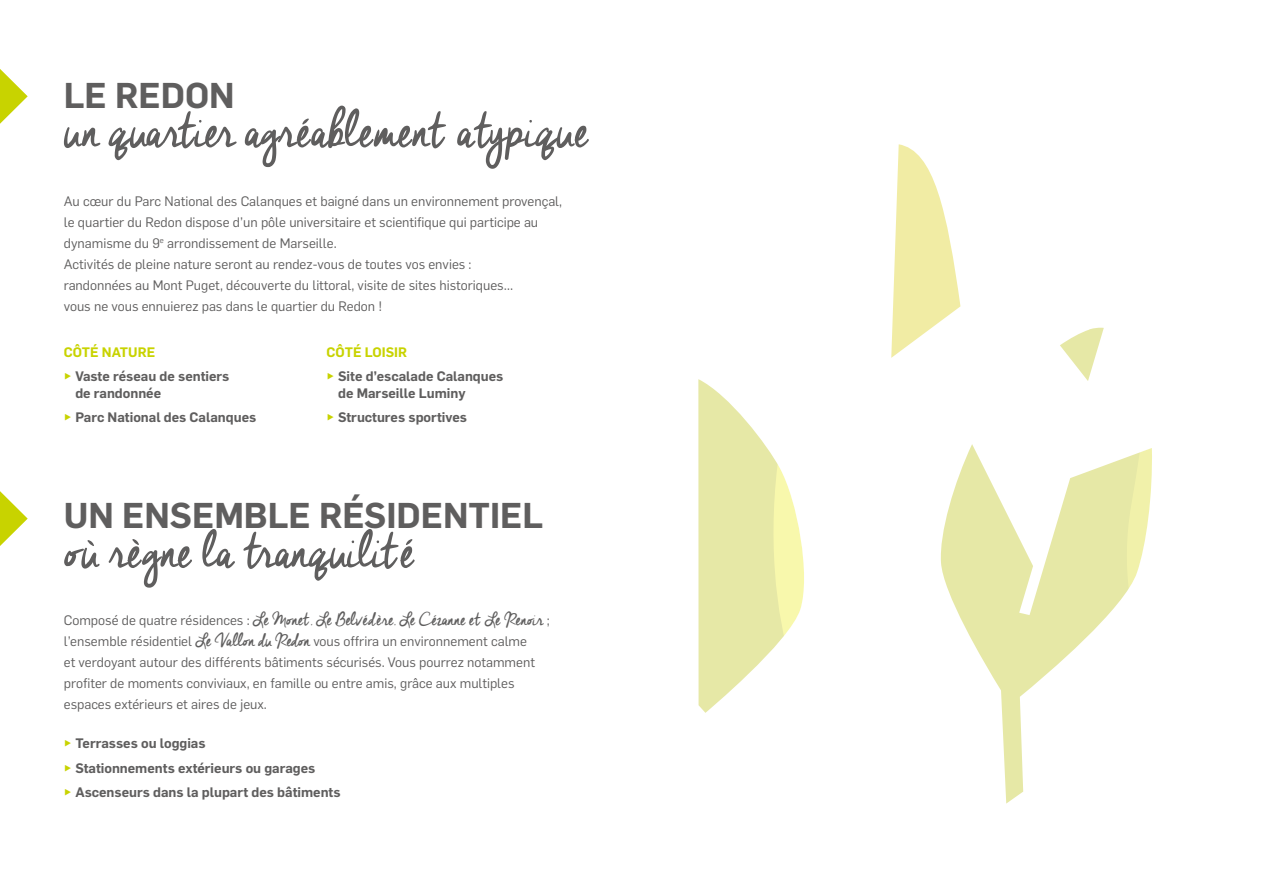
<style>
.page{position:relative;width:1263px;height:893px;background:#fff}
.page>*{position:absolute;margin:0;border:0;box-sizing:border-box;transform-origin:0 0}
.t1{font:62.1px "Cheddar Jack";letter-spacing:-.015em;color:#5f5e5e}
.t2{font:600 35.25px "Flama";color:#5f5e5e}
.t3{font:22.5px "Cheddar Jack";letter-spacing:-.015em;color:#5f5e5e}
.t4{font:13.5px/21px "Flama";color:#5f5e5e}
.t5{font:600 13.5px/24.8px "Flama";color:#5f5e5e}
.s1{color:#c8d300}
.s2{font-family:"Flama";font-size:13.5px}
.s3{font-family:"Cheddar Jack";font-size:22.5px}
</style>
<div class="page">
<svg style="left:0;top:491px;width:28px;height:55px"></svg>
<svg style="left:0;top:69px;width:28px;height:55px"></svg>
<svg style="left:698px;top:144px;width:262px;height:569px"></svg>
<svg style="left:771px;top:318px;width:189px;height:395px"></svg>
<svg style="left:1060px;top:327px;width:44px;height:54px"></svg>
<svg style="left:939px;top:444px;width:185px;height:360px"></svg>
<svg style="left:1124px;top:448px;width:28px;height:147px;fill:#f1f1aa"></svg>
<h2 class="t2" style="left:64px;top:70px;width:172px">LE REDON</h2>
<h1 class="t1" style="left:64px;top:96px;width:527px">un quartier agréablement atypique</h1>
<p class="t4" style="left:64px;top:190px;width:500px">Au cœur du Parc National des Calanques et baigné dans un environnement provençal, le quartier du Redon dispose d’un pôle universitaire et scientifique qui participe au dynamisme du 9<sup>e</sup> arrondissement de Marseille.<br>Activités de pleine nature seront au rendez-vous de toutes vos envies :<br>randonnées au Mont Puget, découverte du littoral, visite de sites historiques…<br>vous ne vous ennuierez pas dans le quartier du Redon !</p>
<p class="t5" style="left:64px;top:338px;width:167px"><span class="s1">CÔTÉ NATURE<br>►</span> Vaste réseau de sentiers</p>
<p class="t5" style="left:64px;top:379px;width:194px;text-indent:12px">de randonnée<br><span class="s1">►</span> Parc National des Calanques</p>
<p class="t5" style="left:327px;top:338px;width:178px"><span class="s1">CÔTÉ LOISIR<br>►</span> Site d’escalade Calanques</p>
<p class="t5" style="left:327px;top:379px;width:142px;text-align:right">de Marseille Luminy<br><span class="s1">►</span> Structures sportives</p>
<h2 class="t2" style="left:64px;top:490px;width:481px">UN ENSEMBLE RÉSIDENTIEL</h2>
<h1 class="t1" style="left:64px;top:516px;width:352px">où règne la tranquilité</h1>
<h3 class="t3" style="left:64px;top:607px;width:487px"><span class="s2">Composé de quatre résidences :</span> Le Monet, Le Belvédère, Le Cézanne et Le Renoir <span class="s2">;</span></h3>
<p class="t4" style="left:64px;top:630px;width:473px">l’ensemble résidentiel <span class="s3">Le Vallon du Redon</span> vous offrira un environnement calme et verdoyant autour des différents bâtiments sécurisés. Vous pourrez notamment profiter de moments conviviaux, en famille ou entre amis, grâce aux multiples espaces extérieurs et aires de jeux.</p>
<p class="t5" style="left:64px;top:730px;width:278px"><span class="s1">►</span> Terrasses ou loggias<br><span class="s1">►</span> Stationnements extérieurs ou garages<br><span class="s1">►</span> Ascenseurs dans la plupart des bâtiments</p>
</div>
